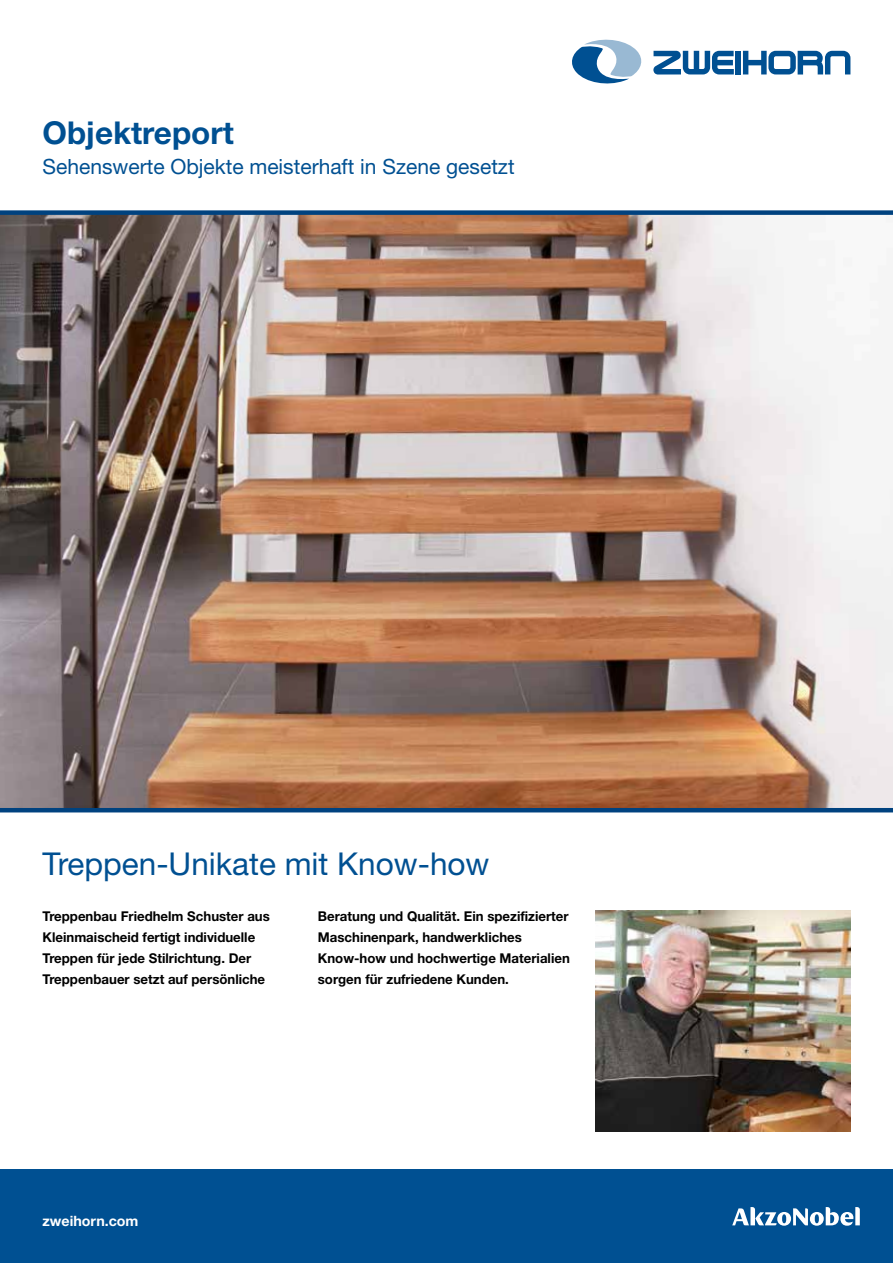
<style>
.page{position:relative;width:893px;height:1263px;background:#fff}
.page>*{position:absolute;margin:0;border:0;box-sizing:border-box;transform-origin:0 0}
.t1{font:31.5px "Helvetica Neue";color:#005092}
.t2{font:700 31.5px "Helvetica Neue";color:#005092}
.t3{font:21px "Helvetica Neue";color:#005092}
.t4{font:700 14.25px "Helvetica Neue";color:#fff}
.t5{font:700 13.5px/21px "Helvetica Neue";color:#000}
</style>
<div class="page">
<svg style="left:572px;top:40px;width:70px;height:43px"></svg>
<svg style="left:653px;top:51px;width:81px;height:24px"></svg>
<div style="left:736px;top:51px;width:5px;height:23px;background:#005092"></div>
<svg style="left:743px;top:51px;width:107px;height:24px"></svg>
<img style="left:0;top:215px;width:893px;height:593px">
<img style="left:595px;top:910px;width:255px;height:221px">
<div style="left:0;top:1170px;width:893px;height:93px;background:#005092"></div>
<svg style="left:732px;top:1207px;width:128px;height:19px"></svg>
<div style="left:0;top:210px;width:893px;height:5px;background:#00427f"></div>
<hr style="left:0;top:808px;width:893px;height:4px;background:#00427f">
<h1 class="t2" style="left:43px;top:114px;width:193px">Objektreport</h1>
<h2 class="t3" style="left:43px;top:154px;width:474px">Sehenswerte Objekte meisterhaft in Szene gesetzt</h2>
<h1 class="t1" style="left:43px;top:845px;width:448px">Treppen-Unikate mit Know-how</h1>
<p class="t5" style="left:43px;top:905px;width:229px">Treppenbau Friedhelm Schuster aus Kleinmaischeid fertigt individuelle Treppen für jede Stilrichtung. Der Treppenbauer setzt auf persönliche</p>
<p class="t5" style="left:318px;top:905px;width:254px">Beratung und Qualität. Ein spezifizierter Maschinenpark, handwerkliches Know-how und hochwertige Materialien sorgen für zufriedene Kunden.</p>
<p class="t4" style="left:43px;top:1212px;width:98px">zweihorn.com</p>
</div>
